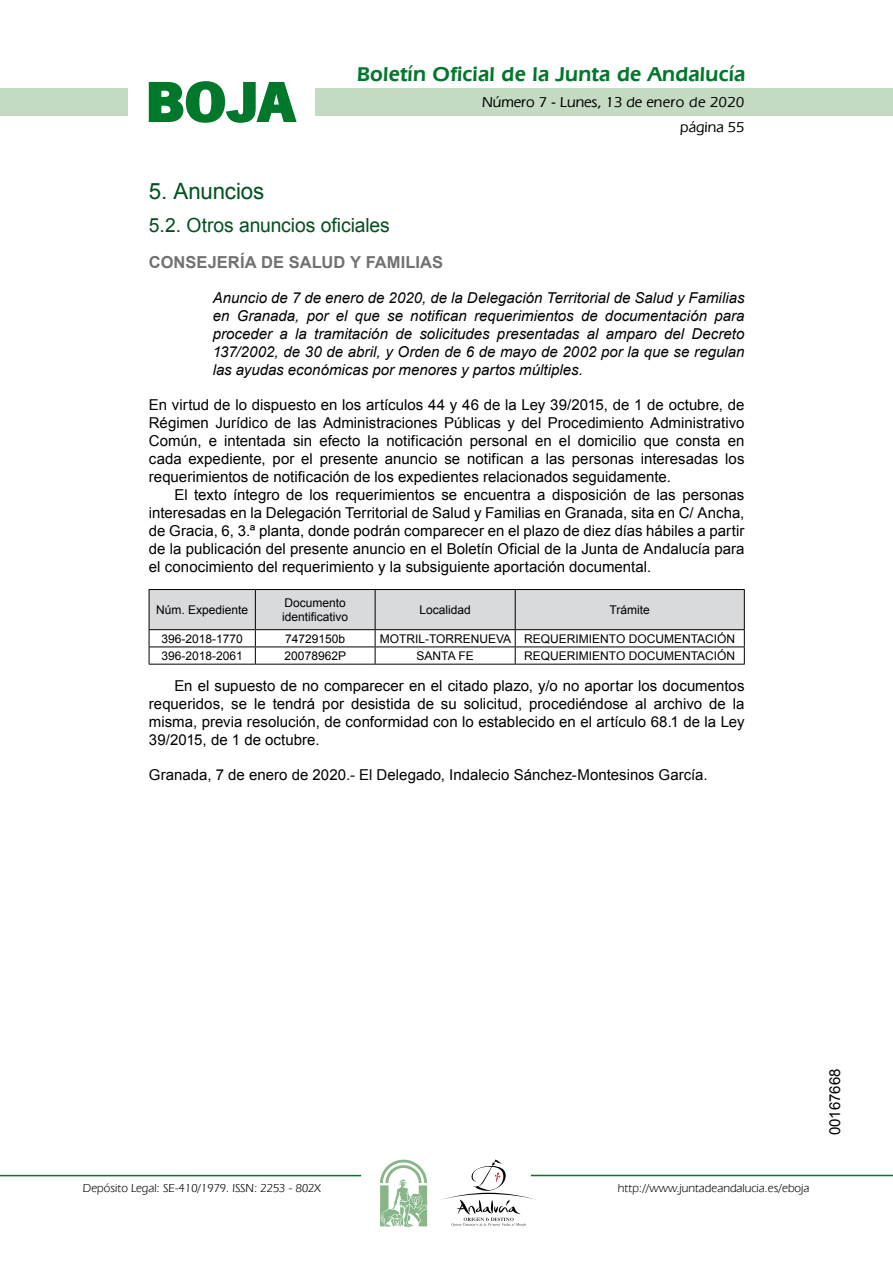
<style>
.page{position:relative;width:893px;height:1263px;background:#fff}
.page>*{position:absolute;margin:0;border:0;box-sizing:border-box;transform-origin:0 0}
.t1{font:700 57.75px "News Got T";color:#00782c;scale:1.14 1}
.t2{font:22.5px "Arial";letter-spacing:-.005em;color:#00501f}
.t3{font:600 21px "Eras IT Cby BT";letter-spacing:.01em;color:#00782c}
.t4{font:19.5px "Arial";letter-spacing:-.005em;color:#00501f}
.t5{font:700 16.5px "Arial";letter-spacing:.005em;color:#707173}
.t6{font:15px/18px "Arial";color:#000;text-align:justify}
.t7{font:italic 15px/18px "Arial";color:#000;text-align:justify}
.t8{font:500 15px/24.5px "Eras IT Cby BT";color:#000;text-align:right}
.t9{font:12px/14.4px "Arial";color:#000}
.t10{font:12px "Eras IT Cby BT";color:#000}
</style>
<div class="page">
<div style="left:315px;top:88px;width:577px;height:28px;background:#c5dac3"></div>
<div style="left:0;top:88px;width:128px;height:28px;background:#c5dac3"></div>
<hr style="left:0;top:1175px;width:361px;height:1px;background:#00782c">
<hr style="left:531px;top:1175px;width:361px;height:1px;background:#00782c">
<svg style="left:148px;top:81px;width:149px;height:42px"></svg>
<svg style="left:380px;top:1159px;width:47px;height:68px"></svg>
<svg style="left:442px;top:1159px;width:100px;height:67px"></svg>
<hr style="left:149px;top:589px;width:106px;height:1px;background:#000">
<hr style="left:255px;top:589px;width:120px;height:1px;background:#000">
<hr style="left:375px;top:589px;width:140px;height:1px;background:#000">
<hr style="left:515px;top:589px;width:229px;height:1px;background:#000">
<svg style="left:149px;top:590px;width:596px;height:74px"></svg>
<hr style="left:149px;top:664px;width:106px;height:1px;background:#000">
<hr style="left:255px;top:664px;width:120px;height:1px;background:#000">
<hr style="left:375px;top:664px;width:140px;height:1px;background:#000">
<hr style="left:515px;top:664px;width:229px;height:1px;background:#000">
<h1 class="t1" style="left:145px;top:68px;width:133px">BOJA</h1>
<h3 class="t3" style="left:357px;top:62px;width:390px">Boletín Oficial de la Junta de Andalucía</h3>
<p class="t8" style="left:482px;top:90px;width:264px">Número 7 - Lunes, 13 de enero de 2020 página 55</p>
<h2 class="t2" style="left:149px;top:177px;width:117px">5. Anuncios</h2>
<h3 class="t4" style="left:149px;top:212px;width:242px">5.2. Otros anuncios oficiales</h3>
<p class="t5" style="left:149px;top:251px;width:296px">CONSEJERÍA DE SALUD Y FAMILIAS</p>
<p class="t7" style="left:213px;top:289px;width:533px">Anuncio de 7 de enero de 2020, de la Delegación Territorial de Salud y Familias en Granada, por el que se notifican requerimientos de documentación para proceder a la tramitación de solicitudes presentadas al amparo del Decreto 137/2002, de 30 de abril, y Orden de 6 de mayo de 2002 por la que se regulan las ayudas económicas por menores y partos múltiples.</p>
<p class="t6" style="left:149px;top:396px;width:597px">En virtud de lo dispuesto en los artículos 44 y 46 de la Ley 39/2015, de 1 de octubre, de Régimen Jurídico de las Administraciones Públicas y del Procedimiento Administrativo Común, e intentada sin efecto la notificación personal en el domicilio que consta en cada expediente, por el presente anuncio se notifican a las personas interesadas los requerimientos de notificación de los expedientes relacionados seguidamente.</p>
<p class="t6" style="left:149px;top:486px;width:597px;text-indent:26px">El texto íntegro de los requerimientos se encuentra a disposición de las personas interesadas en la Delegación Territorial de Salud y Familias en Granada, sita en C/ Ancha, de Gracia, 6, 3.ª planta, donde podrán comparecer en el plazo de diez días hábiles a partir de la publicación del presente anuncio en el Boletín Oficial de la Junta de Andalucía para el conocimiento del requerimiento y la subsiguiente aportación documental.</p>
<p class="t9" style="left:156px;top:603px;width:94px">Núm. Expediente</p>
<p class="t9" style="left:282px;top:595px;width:68px">Documento identificativo</p>
<p class="t9" style="left:419px;top:603px;width:53px">Localidad</p>
<p class="t9" style="left:609px;top:603px;width:42px">Trámite</p>
<p class="t9" style="left:161px;top:631px;width:83px">396-2018-1770</p>
<p class="t9" style="left:285px;top:631px;width:62px">74729150b</p>
<p class="t9" style="left:379px;top:631px;width:357px">MOTRIL-TORRENUEVA REQUERIMIENTO DOCUMENTACIÓN</p>
<p class="t9" style="left:161px;top:649px;width:83px">396-2018-2061</p>
<p class="t9" style="left:284px;top:649px;width:63px">20078962P</p>
<p class="t9" style="left:416px;top:649px;width:59px">SANTA FE</p>
<p class="t9" style="left:524px;top:649px;width:212px">REQUERIMIENTO DOCUMENTACIÓN</p>
<p class="t6" style="left:149px;top:677px;width:597px;text-indent:26px">En el supuesto de no comparecer en el citado plazo, y/o no aportar los documentos requeridos, se le tendrá por desistida de su solicitud, procediéndose al archivo de la misma, previa resolución, de conformidad con lo establecido en el artículo 68.1 de la Ley 39/2015, de 1 de octubre.</p>
<p class="t6" style="left:149px;top:766px;width:560px">Granada, 7 de enero de 2020.- El Delegado, Indalecio Sánchez-Montesinos García.</p>
<p class="t10" style="left:83px;top:1181px;width:239px">Depósito Legal: SE-410/1979. ISSN: 2253 - 802X</p>
<p class="t10" style="left:618px;top:1181px;width:193px">http://www.juntadeandalucia.es/eboja</p>
<p class="t6" style="left:826px;top:1135px;width:68px;rotate:-90deg">00167668</p>
</div>
